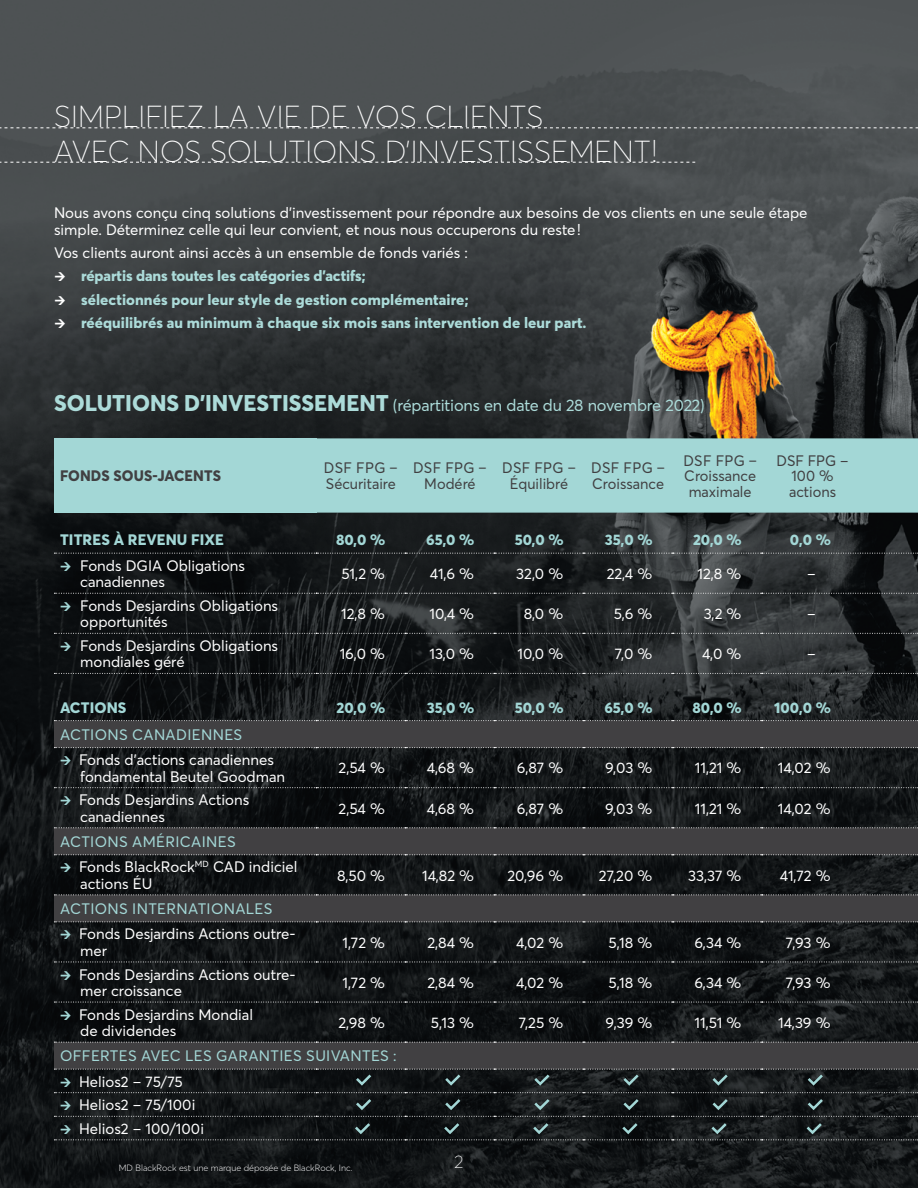
<style>
.page{position:relative;width:918px;height:1188px;background:#fff}
.page>*{position:absolute;margin:0;border:0;box-sizing:border-box;transform-origin:0 0}
.t1{font:100 30px/34.5px "Desjardins Sans";letter-spacing:.01em;color:#fff}
.t2{font:100 18px "Desjardins Sans";color:#fff}
.t3{font:16.5px "Desjardins Sans";letter-spacing:-.01em;color:#acdbd9}
.t4{font:15px/16.5px "Desjardins Sans";color:#fff}
.t5{font:800 15px/23.2px "Desjardins Sans";letter-spacing:.005em;color:#acdbd9}
.t6{font:15px/15.8px "Desjardins Sans";color:#414042;text-align:center}
.t7{font:800 15px "Desjardins Sans";letter-spacing:.01em;color:#a3d7d6}
.t8{font:15px "Desjardins Sans";letter-spacing:.025em;color:#a3d7d6}
.t9{font:800 15px "Desjardins Sans";letter-spacing:.01em;color:#414042}
.t10{font:300 9px "Desjardins Sans";color:#ebebec}
.s1{font-weight:800;font-size:22.5px}
.s2{color:#a3d7d6}
</style>
<div class="page">
<img style="left:0;top:0;width:918px;height:1188px">
<svg style="left:0;top:162px;width:695px;height:1px"></svg>
<svg style="left:0;top:127px;width:918px;height:1px"></svg>
<div style="left:54px;top:438px;width:262px;height:75px;background:#a3d7d6"></div>
<div style="left:316px;top:438px;width:602px;height:75px;background:#a3d7d6"></div>
<svg style="left:54px;top:721px;width:864px;height:348px"></svg>
<svg style="left:54px;top:553px;width:864px;height:1px"></svg>
<svg style="left:54px;top:593px;width:864px;height:1px"></svg>
<svg style="left:54px;top:633px;width:864px;height:1px"></svg>
<svg style="left:54px;top:673px;width:864px;height:1px"></svg>
<svg style="left:54px;top:720px;width:864px;height:1px"></svg>
<svg style="left:54px;top:747px;width:864px;height:1px"></svg>
<svg style="left:54px;top:787px;width:864px;height:1px"></svg>
<svg style="left:54px;top:827px;width:864px;height:1px"></svg>
<svg style="left:54px;top:854px;width:864px;height:1px"></svg>
<svg style="left:54px;top:895px;width:864px;height:1px"></svg>
<svg style="left:54px;top:922px;width:864px;height:1px"></svg>
<svg style="left:54px;top:962px;width:864px;height:1px"></svg>
<svg style="left:54px;top:1002px;width:864px;height:1px"></svg>
<svg style="left:54px;top:1042px;width:864px;height:1px"></svg>
<svg style="left:55px;top:273px;width:10px;height:8px"></svg>
<svg style="left:55px;top:296px;width:10px;height:9px"></svg>
<svg style="left:55px;top:319px;width:10px;height:9px"></svg>
<svg style="left:61px;top:562px;width:10px;height:9px"></svg>
<svg style="left:61px;top:602px;width:10px;height:9px"></svg>
<svg style="left:61px;top:642px;width:10px;height:9px"></svg>
<svg style="left:61px;top:756px;width:10px;height:9px"></svg>
<svg style="left:61px;top:796px;width:10px;height:9px"></svg>
<svg style="left:61px;top:864px;width:10px;height:8px"></svg>
<svg style="left:61px;top:931px;width:10px;height:8px"></svg>
<svg style="left:61px;top:971px;width:10px;height:9px"></svg>
<svg style="left:61px;top:1011px;width:10px;height:9px"></svg>
<svg style="left:54px;top:1069px;width:864px;height:71px"></svg>
<h1 class="t1" style="left:54px;top:100px;width:605px">SIMPLIFIEZ LA VIE DE VOS CLIENTS<br>AVEC NOS SOLUTIONS D’INVESTISSEMENT !</h1>
<p class="t4" style="left:54px;top:205px;width:755px">Nous avons conçu cinq solutions d’investissement pour répondre aux besoins de vos clients en une seule étape simple. Déterminez celle qui leur convient, et nous nous occuperons du reste !</p>
<p class="t4" style="left:54px;top:245px;width:416px">Vos clients auront ainsi accès à un ensemble de fonds variés :</p>
<p class="t5" style="left:81px;top:264px;width:507px">répartis dans toutes les catégories d’actifs ;<br>sélectionnés pour leur style de gestion complémentaire ;<br>rééquilibrés au minimum à chaque six mois sans intervention de leur part.</p>
<p class="t3" style="left:54px;top:395px;width:652px"><span class="s1">SOLUTIONS D’INVESTISSEMENT</span> (répartitions en date du 28 novembre 2022)</p>
<p class="t9" style="left:60px;top:467px;width:163px">FONDS SOUS-JACENTS</p>
<p class="t6" style="left:324px;top:460px;width:75px;text-align:left">DSF FPG –<br>Sécuritaire</p>
<p class="t6" style="left:413px;top:460px;width:75px">DSF FPG –<br>Modéré</p>
<p class="t6" style="left:502px;top:460px;width:75px">DSF FPG –<br>Équilibré</p>
<p class="t6" style="left:591px;top:460px;width:75px;text-align:left">DSF FPG –<br>Croissance</p>
<p class="t6" style="left:683px;top:452px;width:75px;text-align:justify">DSF FPG – Croissance maximale</p>
<p class="t6" style="left:777px;top:452px;width:74px">DSF FPG –<br>100 % actions</p>
<p class="t7" style="left:60px;top:531px;width:166px">TITRES À REVENU FIXE</p>
<p class="t7" style="left:336px;top:531px;width:51px">80,0 %</p>
<p class="t7" style="left:426px;top:531px;width:50px">65,0 %</p>
<p class="t7" style="left:515px;top:531px;width:50px">50,0 %</p>
<p class="t7" style="left:605px;top:531px;width:49px">35,0 %</p>
<p class="t7" style="left:693px;top:531px;width:50px">20,0 %</p>
<p class="t7" style="left:790px;top:531px;width:42px">0,0 %</p>
<p class="t4" style="left:80px;top:557px;width:166px">Fonds DGIA Obligations canadiennes</p>
<p class="t4" style="left:342px;top:565px;width:45px">51,2 %</p>
<p class="t4" style="left:430px;top:565px;width:46px">41,6 %</p>
<p class="t4" style="left:516px;top:565px;width:48px">32,0 %</p>
<p class="t4" style="left:607px;top:565px;width:47px">22,4 %</p>
<p class="t4" style="left:698px;top:565px;width:45px">12,8 %</p>
<p class="t4" style="left:807px;top:565px;width:10px">–</p>
<p class="t4" style="left:80px;top:597px;width:199px">Fonds Desjardins Obligations opportunités</p>
<p class="t4" style="left:341px;top:605px;width:45px">12,8 %</p>
<p class="t4" style="left:429px;top:605px;width:46px">10,4 %</p>
<p class="t4" style="left:524px;top:605px;width:41px">8,0 %</p>
<p class="t4" style="left:614px;top:605px;width:40px">5,6 %</p>
<p class="t4" style="left:704px;top:605px;width:39px">3,2 %</p>
<p class="t4" style="left:807px;top:605px;width:10px">–</p>
<p class="t4" style="left:80px;top:637px;width:199px">Fonds Desjardins Obligations mondiales géré</p>
<p class="t4" style="left:340px;top:646px;width:47px">16,0 %</p>
<p class="t4" style="left:430px;top:646px;width:46px">13,0 %</p>
<p class="t4" style="left:517px;top:646px;width:47px">10,0 %</p>
<p class="t4" style="left:615px;top:646px;width:39px">7,0 %</p>
<p class="t4" style="left:702px;top:646px;width:41px">4,0 %</p>
<p class="t4" style="left:807px;top:646px;width:10px">–</p>
<p class="t7" style="left:60px;top:698px;width:68px">ACTIONS</p>
<p class="t7" style="left:337px;top:698px;width:50px">20,0 %</p>
<p class="t7" style="left:427px;top:698px;width:49px">35,0 %</p>
<p class="t7" style="left:515px;top:698px;width:50px">50,0 %</p>
<p class="t7" style="left:604px;top:698px;width:50px">65,0 %</p>
<p class="t7" style="left:692px;top:698px;width:51px">80,0 %</p>
<p class="t7" style="left:774px;top:698px;width:58px">100,0 %</p>
<p class="t8" style="left:60px;top:725px;width:184px">ACTIONS CANADIENNES</p>
<p class="t4" style="left:79px;top:752px;width:208px">Fonds d’actions canadiennes fondamental Beutel Goodman</p>
<p class="t4" style="left:339px;top:760px;width:48px">2,54 %</p>
<p class="t4" style="left:427px;top:760px;width:49px">4,68 %</p>
<p class="t4" style="left:517px;top:760px;width:48px">6,87 %</p>
<p class="t4" style="left:605px;top:760px;width:49px">9,03 %</p>
<p class="t4" style="left:695px;top:760px;width:48px">11,21 %</p>
<p class="t4" style="left:778px;top:760px;width:54px">14,02 %</p>
<p class="t4" style="left:79px;top:792px;width:172px">Fonds Desjardins Actions canadiennes</p>
<p class="t4" style="left:339px;top:800px;width:48px">2,54 %</p>
<p class="t4" style="left:427px;top:800px;width:49px">4,68 %</p>
<p class="t4" style="left:517px;top:800px;width:48px">6,87 %</p>
<p class="t4" style="left:605px;top:800px;width:49px">9,03 %</p>
<p class="t4" style="left:695px;top:800px;width:48px">11,21 %</p>
<p class="t4" style="left:778px;top:800px;width:54px">14,02 %</p>
<p class="t4" style="left:79px;top:829px;width:220px;line-height:25.3px;text-indent:-19px"><span class="s2">ACTIONS AMÉRICAINES<br></span>Fonds BlackRock<sup>MD</sup> CAD indiciel</p>
<p class="t4" style="left:80px;top:875px;width:74px">actions ÉU</p>
<p class="t4" style="left:337px;top:867px;width:50px">8,50 %</p>
<p class="t4" style="left:422px;top:867px;width:54px">14,82 %</p>
<p class="t4" style="left:507px;top:867px;width:57px">20,96 %</p>
<p class="t4" style="left:599px;top:867px;width:55px">27,20 %</p>
<p class="t4" style="left:688px;top:867px;width:55px">33,37 %</p>
<p class="t4" style="left:780px;top:867px;width:52px">41,72 %</p>
<p class="t8" style="left:60px;top:900px;width:214px">ACTIONS INTERNATIONALES</p>
<p class="t4" style="left:79px;top:926px;width:218px">Fonds Desjardins Actions outre&shy;mer</p>
<p class="t4" style="left:343px;top:934px;width:44px">1,72 %</p>
<p class="t4" style="left:427px;top:934px;width:48px">2,84 %</p>
<p class="t4" style="left:516px;top:934px;width:49px">4,02 %</p>
<p class="t4" style="left:609px;top:934px;width:45px">5,18 %</p>
<p class="t4" style="left:694px;top:934px;width:49px">6,34 %</p>
<p class="t4" style="left:786px;top:934px;width:46px">7,93 %</p>
<p class="t4" style="left:79px;top:966px;width:218px">Fonds Desjardins Actions outre&shy;mer croissance</p>
<p class="t4" style="left:343px;top:974px;width:44px">1,72 %</p>
<p class="t4" style="left:427px;top:974px;width:48px">2,84 %</p>
<p class="t4" style="left:516px;top:974px;width:49px">4,02 %</p>
<p class="t4" style="left:609px;top:974px;width:45px">5,18 %</p>
<p class="t4" style="left:694px;top:974px;width:49px">6,34 %</p>
<p class="t4" style="left:786px;top:974px;width:46px">7,93 %</p>
<p class="t4" style="left:79px;top:1006px;width:176px">Fonds Desjardins Mondial de dividendes</p>
<p class="t4" style="left:338px;top:1014px;width:48px">2,98 %</p>
<p class="t4" style="left:431px;top:1014px;width:45px">5,13 %</p>
<p class="t4" style="left:519px;top:1014px;width:46px">7,25 %</p>
<p class="t4" style="left:605px;top:1014px;width:48px">9,39 %</p>
<p class="t4" style="left:695px;top:1014px;width:48px">11,51 %</p>
<p class="t4" style="left:778px;top:1014px;width:54px">14,39 %</p>
<p class="t8" style="left:60px;top:1047px;width:338px">OFFERTES AVEC LES GARANTIES SUIVANTES :</p>
<p class="t4" style="left:79px;top:1070px;width:127px;line-height:23.5px">Helios2 – 75/75<br>Helios2 – 75/100 i<br>Helios2 – 100/100 i</p>
<p class="t10" style="left:119px;top:1162px;width:235px">MD BlackRock est une marque déposée de BlackRock, Inc.</p>
<p class="t2" style="left:455px;top:1151px;width:10px">2</p>
</div>
